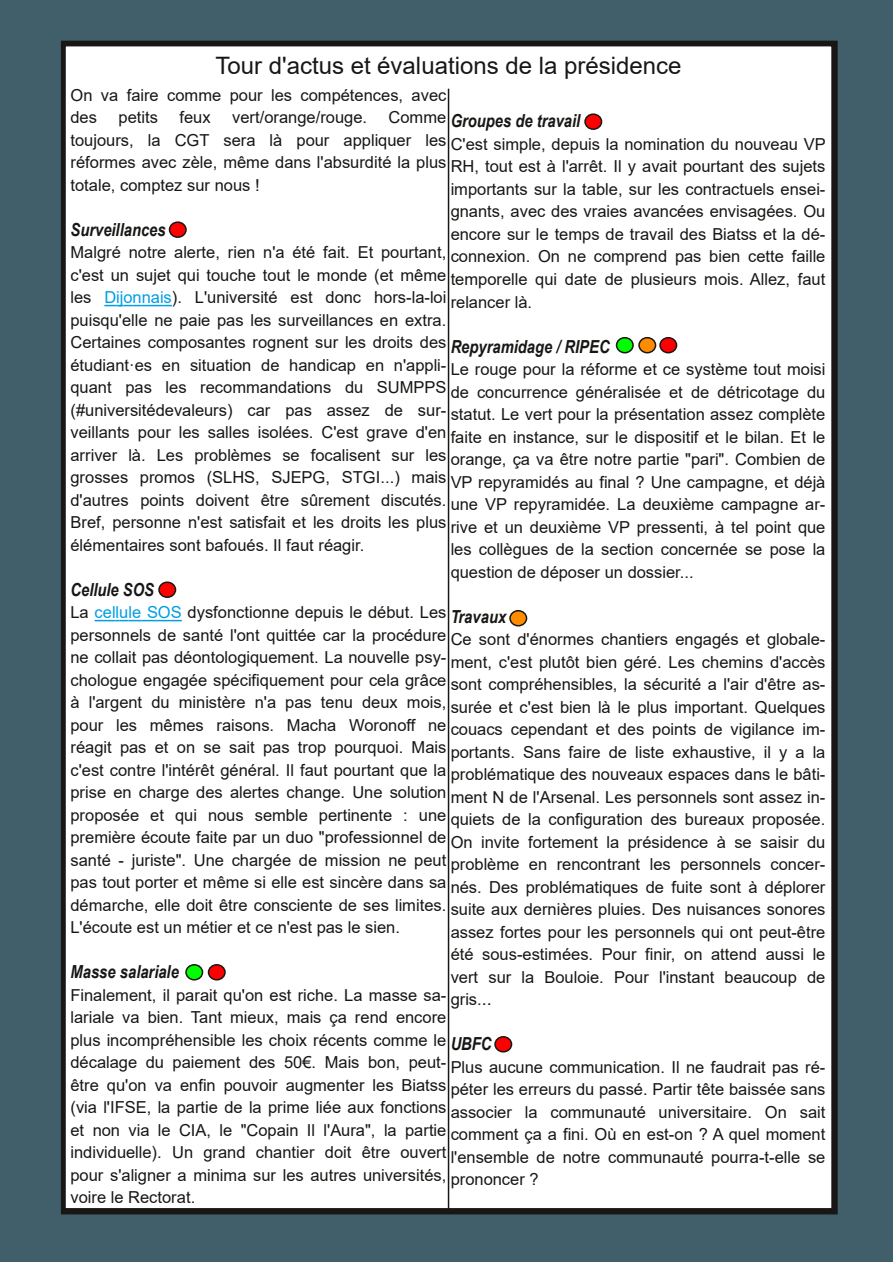
<style>
.page{position:relative;width:893px;height:1263px;background:#fff}
.page>*{position:absolute;margin:0;border:0;box-sizing:border-box;transform-origin:0 0}
.t1{font:24px "Arial";color:#181715}
.t2{font:italic 700 18px "Arial Narrow";color:#181715}
.t3{font:16.5px/22.5px "Arial";color:#181715;text-align:justify}
.s1{color:#009ee3}
.s2{font-size:18px}
</style>
<div class="page">
<div style="left:0;top:0;width:893px;height:1262px;background:#415e6b"></div>
<div style="left:63px;top:43px;width:773px;height:1169px;background:#fff"></div>
<div style="left:61px;top:42px;width:774px;height:1170px;border:4px solid #181715"></div>
<svg style="left:104px;top:305px;width:68px;height:1px"></svg>
<svg style="left:95px;top:620px;width:87px;height:1px"></svg>
<div style="left:170px;top:222px;width:16px;height:15px;background:#f00;border-radius:50%"></div>
<div style="left:169px;top:221px;width:18px;height:17px;border:2px solid #181715;border-radius:50%"></div>
<div style="left:159px;top:582px;width:17px;height:15px;background:#f00;border-radius:50%"></div>
<div style="left:158px;top:581px;width:18px;height:17px;border:2px solid #181715;border-radius:50%"></div>
<div style="left:208px;top:965px;width:17px;height:15px;background:#f00;border-radius:50%"></div>
<div style="left:208px;top:964px;width:18px;height:16px;border:2px solid #181715;border-radius:50%"></div>
<div style="left:186px;top:965px;width:16px;height:15px;background:#0f0;border-radius:50%"></div>
<div style="left:185px;top:964px;width:18px;height:16px;border:2px solid #181715;border-radius:50%"></div>
<div style="left:585px;top:114px;width:17px;height:15px;background:#f00;border-radius:50%"></div>
<div style="left:584px;top:113px;width:18px;height:17px;border:2px solid #181715;border-radius:50%"></div>
<div style="left:616px;top:338px;width:17px;height:15px;background:#0f0;border-radius:50%"></div>
<div style="left:616px;top:337px;width:18px;height:16px;border:2px solid #181715;border-radius:50%"></div>
<div style="left:639px;top:338px;width:17px;height:15px;background:#ff8c00;border-radius:50%"></div>
<div style="left:638px;top:337px;width:18px;height:16px;border:2px solid #181715;border-radius:50%"></div>
<div style="left:660px;top:338px;width:16px;height:15px;background:#f00;border-radius:50%"></div>
<div style="left:659px;top:337px;width:18px;height:16px;border:2px solid #181715;border-radius:50%"></div>
<div style="left:510px;top:611px;width:16px;height:15px;background:#ff8c00;border-radius:50%"></div>
<div style="left:509px;top:610px;width:18px;height:16px;border:2px solid #181715;border-radius:50%"></div>
<div style="left:495px;top:1037px;width:17px;height:15px;background:#f00;border-radius:50%"></div>
<div style="left:494px;top:1036px;width:18px;height:16px;border:2px solid #181715;border-radius:50%"></div>
<hr style="left:448px;top:89px;width:1px;height:1123px;background:#181715">
<h1 class="t1" style="left:216px;top:53px;width:467px">Tour d'actus et évaluations de la présidence</h1>
<p class="t3" style="left:70px;top:84px;width:377px">On va faire comme pour les compétences, avec des</p>
<p class="t3" style="left:70px;top:106px;width:377px;text-indent:318px">Comme toujours, la CGT sera là pour appliquer les réformes avec zèle, même dans l'absurdité la plus totale, comptez sur nous !</p>
<p class="t2" style="left:70px;top:219px;width:97px">Surveillances</p>
<p class="t3" style="left:70px;top:241px;width:377px">Malgré notre alerte, rien n'a été fait. Et pourtant, c'est un sujet qui touche tout le monde (et même les <span class="s1">Dijonnais</span>). L'université est donc hors-la-loi puisqu'elle ne paie pas les surveillances en extra.<br>Certaines composantes rognent sur les droits des étudiantꞏes en situation de handicap en n'appli&shy;quant pas les recommandations du SUMPPS (#universitédevaleurs) car pas assez de sur&shy;veillants pour les salles isolées. C'est grave d'en arriver là. Les problèmes se focalisent sur les grosses promos (SLHS, SJEPG, STGI...) mais d'autres points doivent être sûrement discutés.<br>Bref, personne n'est satisfait et les droits les plus élémentaires sont bafoués. Il faut réagir.</p>
<p class="t2" style="left:70px;top:579px;width:85px">Cellule SOS</p>
<p class="t3" style="left:70px;top:601px;width:377px">La <span class="s1">cellule SOS</span> dysfonctionne depuis le début. Les personnels de santé l'ont quittée car la procédure ne collait pas déontologiquement. La nouvelle psy&shy;chologue engagée spécifiquement pour cela grâce à l'argent du ministère n'a pas tenu deux mois, pour les mêmes raisons. Macha Woronoff ne réagit pas et on se sait pas trop pourquoi. Mais c'est contre l'intérêt général. Il faut pourtant que la prise en charge des alertes change. Une solution proposée et qui nous semble pertinente : une première écoute faite par un duo "professionnel de santé - juriste". Une chargée de mission ne peut pas tout porter et même si elle est sincère dans sa démarche, elle doit être consciente de ses limites.<br>L'écoute est un métier et ce n'est pas le sien.</p>
<p class="t2" style="left:70px;top:961px;width:110px">Masse salariale</p>
<p class="t3" style="left:70px;top:984px;width:377px">Finalement, il parait qu'on est riche. La masse sa&shy;lariale va bien. Tant mieux, mais ça rend encore plus incompréhensible les choix récents comme le décalage du paiement des 50€. Mais bon, peut&shy;être qu'on va enfin pouvoir augmenter les Biatss (via l'IFSE, la partie de la prime liée aux fonctions et non via le CIA, le "Copain Il l'Aura", la partie individuelle). Un grand chantier doit être ouvert pour s'aligner a minima sur les autres universités, voire le Rectorat.</p>
<p class="t3" style="left:119px;top:106px;width:41px">petits</p>
<p class="t3" style="left:179px;top:106px;width:33px">feux</p>
<p class="t3" style="left:232px;top:106px;width:136px">vert/orange/rouge.</p>
<p class="t2" style="left:451px;top:111px;width:131px">Groupes de travail</p>
<p class="t3" style="left:451px;top:133px;width:377px">C'est simple, depuis la nomination du nouveau VP RH, tout est à l'arrêt. Il y avait pourtant des sujets importants sur la table, sur les contractuels ensei&shy;gnants, avec des vraies avancées envisagées. Ou encore sur le temps de travail des Biatss et la dé&shy;connexion. On ne comprend pas bien cette faille temporelle qui date de plusieurs mois. Allez, faut relancer là.</p>
<p class="t2" style="left:451px;top:336px;width:160px">Repyramidage / RIPEC</p>
<p class="t3" style="left:451px;top:358px;width:376px">Le rouge pour la réforme et ce système tout moisi de concurrence généralisée et de détricotage du statut. Le vert pour la présentation assez complète faite en instance, sur le dispositif et le bilan. Et le orange, ça va être notre partie "pari". Combien de VP repyramidés au final ? Une campagne, et déjà une VP repyramidée. La deuxième campagne ar&shy;rive et un deuxième VP pressenti, à tel point que les collègues de la section concernée se pose la question de déposer un dossier...</p>
<p class="t2" style="left:451px;top:606px;width:57px">Travaux</p>
<p class="t3" style="left:451px;top:628px;width:376px">Ce sont d'énormes chantiers engagés et globale&shy;ment, c'est plutôt bien géré. Les chemins d'accès sont compréhensibles, la sécurité a l'air d'être as&shy;surée et c'est bien là le plus important. Quelques couacs cependant et des points de vigilance im&shy;portants. Sans faire de liste exhaustive, il y a la problématique des nouveaux espaces dans le bâti&shy;ment N de l'Arsenal. Les personnels sont assez in&shy;quiets de la configuration des bureaux proposée.<br>On invite fortement la présidence à se saisir du problème en rencontrant les personnels concer&shy;nés. Des problématiques de fuite sont à déplorer suite aux dernières pluies. Des nuisances sonores assez fortes pour les personnels qui ont peut-être été sous-estimées. Pour finir, on attend aussi le vert sur la Bouloie. Pour l'instant beaucoup de gris.<span class="s2">..</span></p>
<p class="t2" style="left:451px;top:1033px;width:42px">UBFC</p>
<p class="t3" style="left:451px;top:1055px;width:376px">Plus aucune communication. Il ne faudrait pas ré&shy;péter les erreurs du passé. Partir tête baissée sans associer la communauté universitaire. On sait comment ça a fini. Où en est-on ? A quel moment l'ensemble de notre communauté pourra-t-elle se prononcer ?</p>
</div>
